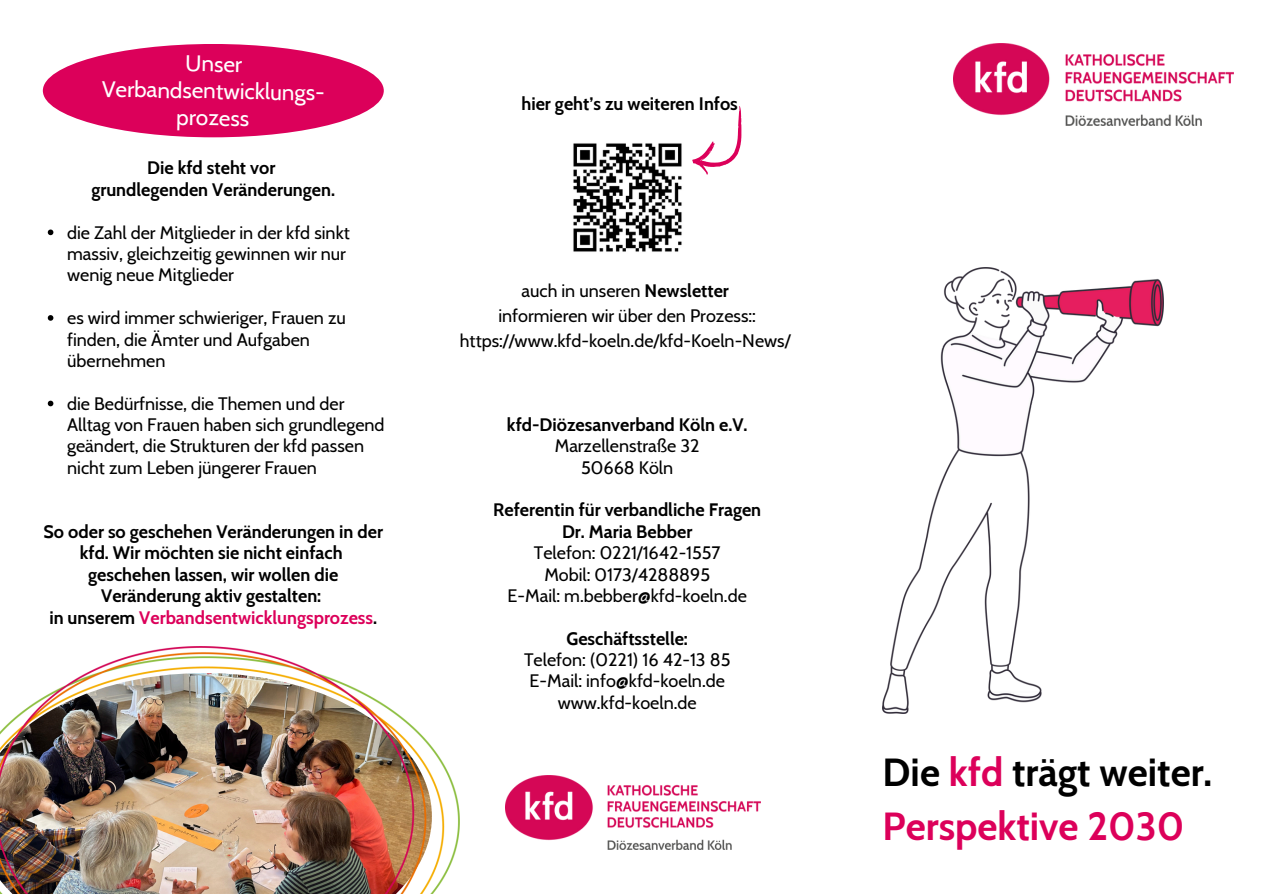
<style>
.page{position:relative;width:1263px;height:894px;background:#fff}
.page>*{position:absolute;margin:0;border:0;box-sizing:border-box;transform-origin:0 0}
.t1{font:700 39px/54px "Cabin";color:#dc005a}
.t2{font:22.5px/27px "Cabin";color:#fff;text-align:center}
.t3{font:18px/21.3px "Cabin";color:#000}
.t4{font:700 18px/21.3px "Cabin";color:#000;text-align:center}
.s1{color:#dc005a}
.s2{font-weight:700}
.s3{color:#000}
</style>
<div class="page">
<img style="left:953px;top:44px;width:280px;height:81px">
<img style="left:505px;top:775px;width:256px;height:74px">
<img style="left:882px;top:267px;width:282px;height:446px">
<img style="left:0;top:646px;width:459px;height:247px">
<div style="left:43px;top:44px;width:341px;height:93px;background:#dc005a;border-radius:50%"></div>
<svg style="left:48px;top:229px;width:5px;height:6px"></svg>
<svg style="left:48px;top:315px;width:5px;height:5px"></svg>
<svg style="left:48px;top:400px;width:5px;height:6px"></svg>
<img style="left:573px;top:143px;width:109px;height:109px">
<svg style="left:692px;top:106px;width:49px;height:68px"></svg>
<h3 class="t2" style="left:103px;top:48px;width:228px;rotate:1deg">Unser<br>Verbandsentwicklungs&shy;prozess</h3>
<p class="t4" style="left:91px;top:157px;width:245px">Die kfd steht vor grundlegenden Veränderungen.</p>
<p class="t3" style="left:67px;top:221px;width:284px">die Zahl der Mitglieder in der kfd sinkt massiv, gleichzeitig gewinnen wir nur wenig neue Mitglieder</p>
<p class="t3" style="left:67px;top:307px;width:280px">es wird immer schwieriger, Frauen zu finden, die Ämter und Aufgaben übernehmen</p>
<p class="t3" style="left:67px;top:392px;width:319px">die Bedürfnisse, die Themen und der Alltag von Frauen haben sich grundlegend geändert, die Strukturen der kfd passen nicht zum Leben jüngerer Frauen</p>
<p class="t4" style="left:43px;top:521px;width:341px">So oder so geschehen Veränderungen in der kfd. Wir möchten sie nicht einfach geschehen lassen, wir wollen die Veränderung aktiv gestalten:<br>in unserem <span class="s1">Verbandsentwicklungsprozess</span>.</p>
<p class="t4" style="left:521px;top:92px;width:218px">hier geht’s zu weiteren Infos</p>
<p class="t3" style="left:521px;top:280px;width:209px">auch in unseren <span class="s2">Newsletter</span></p>
<p class="t3" style="left:498px;top:305px;width:259px">informieren wir über den Prozess::</p>
<p class="t3" style="left:460px;top:330px;width:332px">https://www.kfd-koeln.de/kfd-Koeln-News/</p>
<p class="t4" style="left:507px;top:413px;width:242px">kfd-Diözesanverband Köln e.V.</p>
<h3 class="t3" style="left:555px;top:435px;width:146px">Marzellenstraße 32</h3>
<p class="t3" style="left:581px;top:456px;width:94px">50668 Köln</p>
<p class="t4" style="left:493px;top:499px;width:270px">Referentin für verbandliche Fragen</p>
<p class="t4" style="left:562px;top:520px;width:132px">Dr. Maria Bebber</p>
<h3 class="t3" style="left:534px;top:542px;width:188px">Telefon: 0221/1642-1557</h3>
<p class="t3" style="left:544px;top:563px;width:167px">Mobil: 0173/4288895</p>
<p class="t3" style="left:508px;top:584px;width:241px">E-Mail: m.bebber@kfd-koeln.de</p>
<p class="t4" style="left:566px;top:627px;width:123px">Geschäftsstelle:</p>
<p class="t3" style="left:524px;top:648px;width:208px">Telefon: (0221) 16 42-13 85</p>
<p class="t3" style="left:529px;top:670px;width:197px">E-Mail: info@kfd-koeln.de</p>
<p class="t3" style="left:558px;top:691px;width:140px">www.kfd-koeln.de</p>
<p class="t1" style="left:882px;top:744px;width:331px"><span class="s3">Die</span> kfd <span class="s3">trägt weiter.<br></span>Perspektive 2030</p>
</div>
